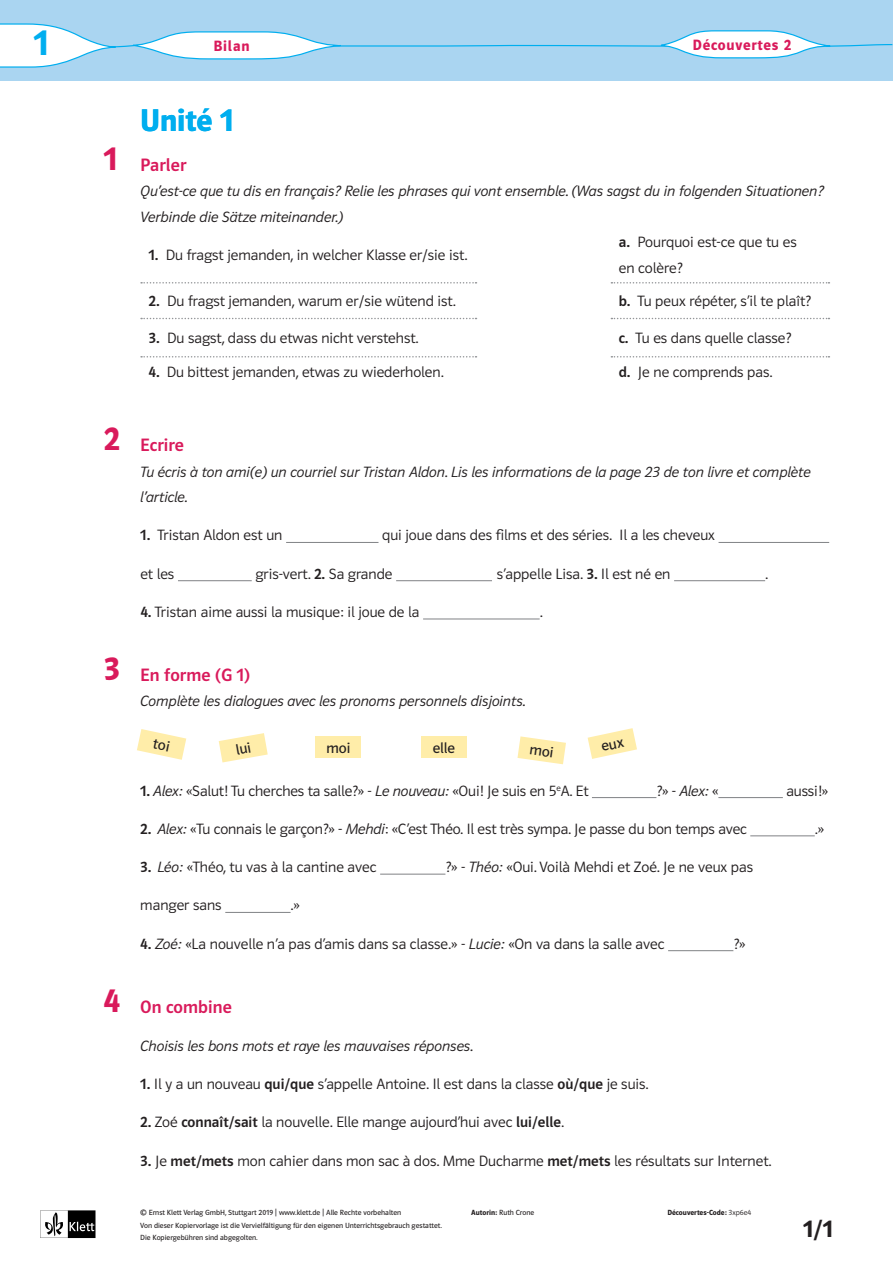
<style>
.page{position:relative;width:893px;height:1263px;background:#fff}
.page>*{position:absolute;margin:0;border:0;box-sizing:border-box;transform-origin:0 0}
.t1{font:600 36px "Polo CEF";color:#00aeef}
.t2{font:600 33px "Polo CEF";color:#d91a5b}
.t3{font:600 31.5px "Polo CEF";color:#00aeef}
.t4{font:600 24px "Polo CEF";color:#231f20}
.t5{font:500 18px "Polo CEF";letter-spacing:.005em;color:#d91a5b}
.t6{font:300 15px/25.5px "Polo CEF";color:#231f20}
.t7{font:italic 300 15px/25.5px "Polo CEF";color:#231f20}
.t8{font:600 15px "Polo CEF";letter-spacing:.05em;color:#d91a5b}
.t9{font:15px "Polo CEF";color:#231f20}
.t10{font:7.5px/12.8px "Polo CEF";color:#231f20}
.t11{font:600 7.5px "Polo CEF";color:#231f20}
.s1{font-weight:500}
.s2{font-style:italic}
.s3{font-style:normal}
.s4{font-weight:300}
.s5{font-weight:600}
</style>
<div class="page">
<svg style="left:40px;top:1210px;width:56px;height:28px"></svg>
<hr style="left:286px;top:542px;width:92px;height:1px;background:#808285">
<hr style="left:718px;top:542px;width:111px;height:1px;background:#808285">
<hr style="left:178px;top:580px;width:74px;height:1px;background:#808285">
<hr style="left:396px;top:580px;width:96px;height:1px;background:#808285">
<hr style="left:674px;top:580px;width:91px;height:1px;background:#808285">
<hr style="left:423px;top:618px;width:117px;height:1px;background:#808285">
<hr style="left:592px;top:797px;width:64px;height:1px;background:#808285">
<hr style="left:718px;top:797px;width:65px;height:1px;background:#808285">
<hr style="left:750px;top:835px;width:65px;height:1px;background:#808285">
<hr style="left:380px;top:874px;width:65px;height:1px;background:#808285">
<hr style="left:225px;top:912px;width:66px;height:1px;background:#808285">
<hr style="left:668px;top:950px;width:65px;height:1px;background:#808285">
<svg style="left:141px;top:282px;width:335px;height:2px"></svg>
<svg style="left:141px;top:318px;width:335px;height:1px"></svg>
<svg style="left:141px;top:356px;width:335px;height:1px"></svg>
<svg style="left:611px;top:282px;width:218px;height:2px"></svg>
<svg style="left:611px;top:318px;width:218px;height:1px"></svg>
<svg style="left:611px;top:356px;width:218px;height:1px"></svg>
<div style="left:315px;top:736px;width:46px;height:22px;background:#ffeda9"></div>
<div style="left:421px;top:736px;width:46px;height:22px;background:#ffeda9"></div>
<div style="left:0;top:0;width:893px;height:81px;background:#aad5f1"></div>
<svg style="left:0;top:23px;width:893px;height:45px"></svg>
<svg style="left:137px;top:729px;width:49px;height:31px"></svg>
<svg style="left:219px;top:733px;width:49px;height:29px"></svg>
<svg style="left:517px;top:736px;width:49px;height:28px"></svg>
<svg style="left:588px;top:728px;width:49px;height:31px"></svg>
<h1 class="t1" style="left:34px;top:22px;width:17px">1</h1>
<p class="t8" style="left:692px;top:36px;width:100px">Découvertes 2</p>
<h2 class="t2" style="left:103px;top:139px;width:16px">1</h2>
<h2 class="t2" style="left:103px;top:419px;width:18px">2</h2>
<h2 class="t2" style="left:103px;top:649px;width:18px">3</h2>
<h2 class="t2" style="left:103px;top:981px;width:18px">4</h2>
<h3 class="t3" style="left:140px;top:102px;width:95px">Unité 1</h3>
<p class="t5" style="left:140px;top:154px;width:48px">Parler</p>
<p class="t7" style="left:140px;top:179px;width:685px">Qu’est-ce que tu dis en français? Relie les phrases qui vont ensemble. (Was sagst du in folgenden Situationen?<br>Verbinde die Sätze miteinander.)</p>
<p class="t6" style="left:148px;top:242px;width:320px"><span class="s1">1.</span> Du fragst jemanden, in welcher Klasse er/sie ist.</p>
<p class="t6" style="left:619px;top:229px;width:179px"><span class="s1">a.</span> Pourquoi est-ce que tu es en colère?</p>
<p class="t6" style="left:148px;top:289px;width:309px"><span class="s1">2.</span> Du fragst jemanden, warum er/sie wütend ist.</p>
<p class="t6" style="left:619px;top:289px;width:194px"><span class="s1">b.</span> Tu peux répéter, s’il te plaît?</p>
<p class="t6" style="left:148px;top:326px;width:272px"><span class="s1">3.</span> Du sagst, dass du etwas nicht verstehst.</p>
<p class="t6" style="left:619px;top:326px;width:174px"><span class="s1">c.</span> Tu es dans quelle classe?</p>
<p class="t6" style="left:148px;top:360px;width:297px"><span class="s1">4.</span> Du bittest jemanden, etwas zu wiederholen.</p>
<p class="t6" style="left:619px;top:360px;width:155px"><span class="s1">d.</span> Je ne comprends pas.</p>
<p class="t5" style="left:140px;top:434px;width:45px">Ecrire</p>
<p class="t7" style="left:140px;top:459px;width:672px">Tu écris à ton ami(e) un courriel sur Tristan Aldon. Lis les informations de la page 23 de ton livre et complète l’article.</p>
<p class="t6" style="left:140px;top:523px;width:144px"><span class="s1">1.</span> Tristan Aldon est un</p>
<p class="t6" style="left:382px;top:523px;width:334px">qui joue dans des films et des séries. Il a les cheveux</p>
<p class="t6" style="left:140px;top:561px;width:36px">et les</p>
<p class="t6" style="left:255px;top:561px;width:139px">gris-vert. <span class="s1">2.</span> Sa grande</p>
<p class="t6" style="left:497px;top:561px;width:175px">s’appelle Lisa. <span class="s1">3.</span> Il est né en</p>
<p class="t6" style="left:765px;top:561px;width:5px">.</p>
<p class="t6" style="left:140px;top:599px;width:281px"><span class="s1">4.</span> Tristan aime aussi la musique: il joue de la</p>
<p class="t6" style="left:540px;top:599px;width:5px">.</p>
<p class="t5" style="left:140px;top:664px;width:111px">En forme (G 1)</p>
<p class="t7" style="left:140px;top:689px;width:387px">Complète les dialogues avec les pronoms personnels disjoints.</p>
<p class="t9" style="left:326px;top:739px;width:25px">moi</p>
<p class="t9" style="left:433px;top:739px;width:24px">elle</p>
<p class="t6" style="left:140px;top:778px;width:450px"><span class="s1">1.</span> <span class="s2">Alex:</span> «Salut! Tu cherches ta salle?» - <span class="s2">Le nouveau:</span> «Oui! Je suis en 5<sup>e</sup>A. Et</p>
<p class="t7" style="left:656px;top:778px;width:64px"><span class="s3">?» -</span> Alex: <span class="s3">«</span></p>
<p class="t6" style="left:786px;top:778px;width:43px">aussi!»</p>
<p class="t6" style="left:140px;top:816px;width:608px"><span class="s1">2.</span> <span class="s2">Alex:</span> «Tu connais le garçon?» - <span class="s2">Mehdi</span>: «C’est Théo. Il est très sympa. Je passe du bon temps avec</p>
<p class="t6" style="left:815px;top:816px;width:11px">.»</p>
<p class="t6" style="left:140px;top:854px;width:238px"><span class="s1">3.</span> <span class="s2">Léo:</span> «Théo, tu vas à la cantine avec</p>
<p class="t6" style="left:445px;top:854px;width:309px">?» - <span class="s2">Théo:</span> «Oui. Voilà Mehdi et Zoé. Je ne veux pas</p>
<p class="t6" style="left:140px;top:893px;width:83px">manger sans</p>
<p class="t6" style="left:291px;top:893px;width:11px">.»</p>
<p class="t6" style="left:140px;top:931px;width:526px"><span class="s1">4.</span> <span class="s2">Zoé:</span> «La nouvelle n’a pas d’amis dans sa classe.» - <span class="s2">Lucie:</span> «On va dans la salle avec</p>
<p class="t6" style="left:733px;top:931px;width:13px">?»</p>
<p class="t5" style="left:140px;top:996px;width:93px">On combine</p>
<p class="t7" style="left:140px;top:1033px;width:334px">Choisis les bons mots et raye les mauvaises réponses.</p>
<p class="t6" style="left:140px;top:1071px;width:510px"><span class="s1">1.</span> Il y a un nouveau <span class="s1">qui/que</span> s’appelle Antoine. Il est dans la classe <span class="s1">où/que</span> je suis.</p>
<p class="t6" style="left:140px;top:1110px;width:425px"><span class="s1">2.</span> Zoé <span class="s1">connaît/sait</span> la nouvelle. Elle mange aujourd’hui avec <span class="s1">lui/elle</span>.</p>
<p class="t6" style="left:140px;top:1148px;width:633px"><span class="s1">3.</span> Je <span class="s1">met/mets</span> mon cahier dans mon sac à dos. Mme Ducharme <span class="s1">met/mets</span> les résultats sur Internet.</p>
<p class="t10" style="left:140px;top:1206px;width:262px">© Ernst Klett Verlag GmbH, Stuttgart 2019 | www.klett.de | Alle Rechte vorbehalten</p>
<p class="t11" style="left:667px;top:1208px;width:85px">Découvertes-Code: <span class="s4">3xp6e4</span></p>
<p class="t10" style="left:140px;top:1219px;width:303px">Von dieser Kopiervorlage ist die Vervielfältigung für den eigenen Unterrichtsgebrauch gestattet.<br>Die Kopiergebühren sind abgegolten.</p>
<p class="t10" style="left:471px;top:1206px;width:65px"><span class="s5">Autorin:</span> Ruth Crone</p>
<h3 class="t4" style="left:803px;top:1214px;width:31px">1/1</h3>
</div>
